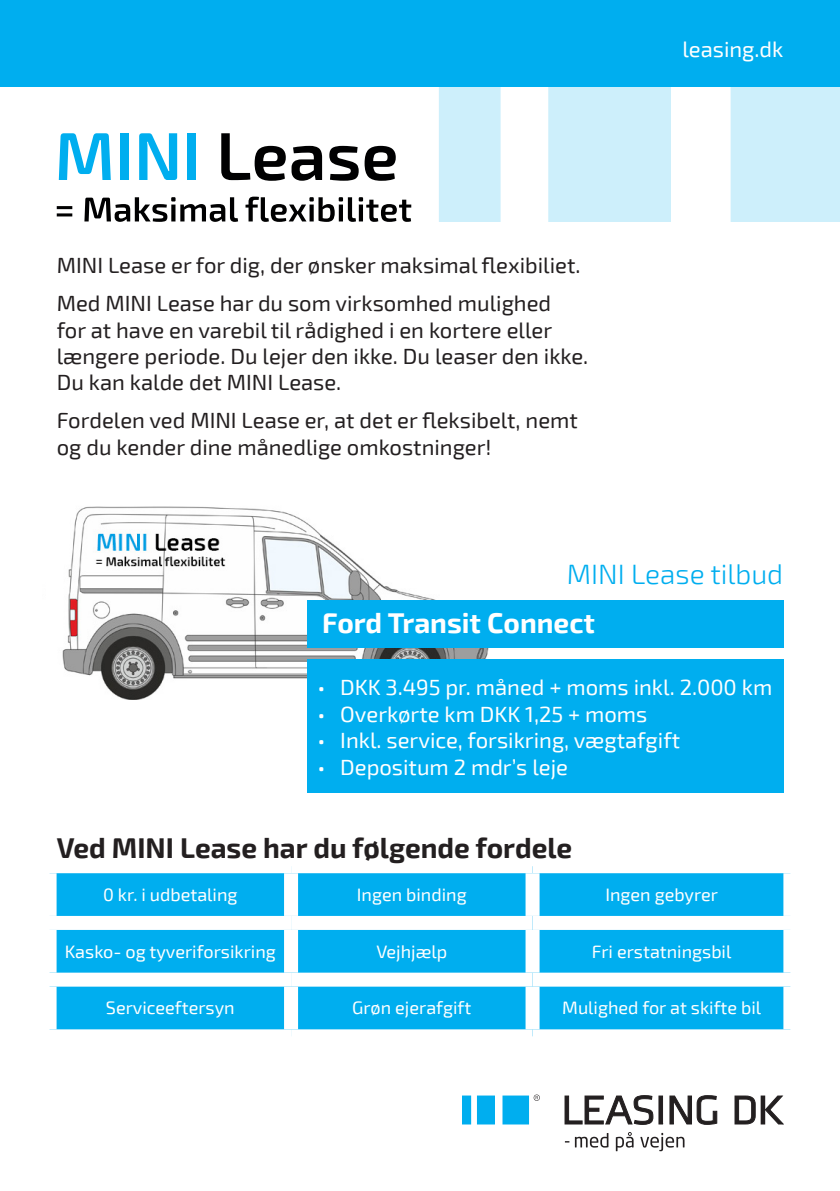
<style>
.page{position:relative;width:840px;height:1191px;background:#fff}
.page>*{position:absolute;margin:0;border:0;box-sizing:border-box;transform-origin:0 0}
.Overskrifter_sort{font:700 28px "Exo 2";color:#231f20}
.Overskrifter{font:700 28px "Exo 2";color:#fff}
.Overskrifter-2{font:300 28px "Exo 2";color:#00aeef}
.Tekst{font:22px/26.4px "Exo 2";color:#231f20}
.Tekst-2{font:22px "Exo 2";color:#fff}
.Tekst-3{font:18px "Exo 2";color:#fff}
</style>
<div class="page">
<div style="left:439px;top:22px;width:61px;height:199px;background:#cdeffb"></div>
<div style="left:548px;top:22px;width:122px;height:199px;background:#cdeffb"></div>
<div style="left:730px;top:86px;width:109px;height:136px;background:#cdeffb"></div>
<img style="left:62px;top:506px;width:426px;height:193px">
<div style="left:307px;top:659px;width:475px;height:134px;background:#00aeef"></div>
<svg style="left:658px;top:1096px;width:4px;height:28px"></svg>
<svg style="left:669px;top:1095px;width:47px;height:29px"></svg>
<svg style="left:734px;top:1096px;width:20px;height:28px"></svg>
<div style="left:760px;top:1096px;width:4px;height:28px;border:1px solid #231f20"></div>
<svg style="left:564px;top:1095px;width:88px;height:29px"></svg>
<svg style="left:533px;top:1094px;width:6px;height:6px"></svg>
<svg style="left:764px;top:1095px;width:18px;height:29px"></svg>
<div style="left:462px;top:1096px;width:8px;height:28px;background:#00aeef"></div>
<div style="left:477px;top:1096px;width:17px;height:28px;background:#00aeef"></div>
<div style="left:502px;top:1096px;width:26px;height:28px;background:#00aeef"></div>
<div style="left:502px;top:1096px;width:26px;height:28px;border:1px solid #00aeef"></div>
<svg style="left:564px;top:1133px;width:44px;height:14px"></svg>
<svg style="left:615px;top:1132px;width:18px;height:19px"></svg>
<svg style="left:640px;top:1132px;width:44px;height:19px"></svg>
<svg style="left:59px;top:133px;width:52px;height:47px"></svg>
<div style="left:120px;top:133px;width:9px;height:47px;background:#00aeef"></div>
<svg style="left:139px;top:133px;width:38px;height:47px"></svg>
<div style="left:187px;top:133px;width:9px;height:47px;background:#00aeef"></div>
<svg style="left:221px;top:133px;width:64px;height:48px"></svg>
<svg style="left:291px;top:146px;width:31px;height:35px"></svg>
<svg style="left:329px;top:146px;width:29px;height:35px"></svg>
<svg style="left:364px;top:146px;width:31px;height:35px"></svg>
<hr style="left:57px;top:213px;width:15px;height:3px;background:#000001">
<hr style="left:57px;top:206px;width:15px;height:3px;background:#000001">
<svg style="left:84px;top:197px;width:154px;height:25px"></svg>
<svg style="left:245px;top:197px;width:166px;height:25px"></svg>
<div style="left:307px;top:600px;width:475px;height:47px;background:#00aeef"></div>
<div style="left:57px;top:873px;width:726px;height:156px;background:#00aeef"></div>
<div style="left:284px;top:873px;width:14px;height:43px;background:#fff"></div>
<div style="left:525px;top:873px;width:14px;height:43px;background:#fff"></div>
<div style="left:43px;top:916px;width:248px;height:14px;background:#fff"></div>
<div style="left:291px;top:916px;width:241px;height:14px;background:#fff"></div>
<div style="left:284px;top:930px;width:14px;height:42px;background:#fff"></div>
<div style="left:532px;top:916px;width:265px;height:14px;background:#fff"></div>
<div style="left:525px;top:930px;width:14px;height:42px;background:#fff"></div>
<div style="left:43px;top:972px;width:248px;height:14px;background:#fff"></div>
<div style="left:291px;top:972px;width:241px;height:14px;background:#fff"></div>
<div style="left:284px;top:986px;width:14px;height:43px;background:#fff"></div>
<div style="left:532px;top:972px;width:265px;height:14px;background:#fff"></div>
<div style="left:525px;top:986px;width:14px;height:43px;background:#fff"></div>
<div style="left:0;top:0;width:839px;height:86px;background:#00aeef"></div>
<p class="Tekst" style="left:57px;top:253px;width:525px">MINI Lease er for dig, der ønsker maksimal flexibiliet.</p>
<p class="Tekst" style="left:57px;top:291px;width:532px">Med MINI Lease har du som virksomhed mulighed<br>for at have en varebil til rådighed i en kortere eller længere periode. Du lejer den ikke. Du leaser den ikke.<br>Du kan kalde det MINI Lease.</p>
<p class="Tekst" style="left:57px;top:408px;width:522px">Fordelen ved MINI Lease er, at det er fleksibelt, nemt og du kender dine månedlige omkostninger!</p>
<p class="Tekst-2" style="left:682px;top:36px;width:102px">leasing.dk</p>
<p class="Overskrifter-2" style="left:566px;top:558px;width:218px">MINI Lease tilbud</p>
<p class="Overskrifter" style="left:322px;top:607px;width:274px">Ford Transit Connect</p>
<p class="Tekst-2" style="left:317px;top:675px;width:456px">• DKK 3.495 pr. måned + moms inkl. 2.000 km</p>
<p class="Tekst-2" style="left:317px;top:701px;width:331px">• Overkørte km DKK 1,25 + moms</p>
<p class="Tekst-2" style="left:317px;top:727px;width:364px">• Inkl. service, forsikring, vægtafgift</p>
<p class="Tekst-2" style="left:317px;top:754px;width:252px">• Depositum 2 mdr’s leje</p>
<p class="Overskrifter_sort" style="left:57px;top:831px;width:516px">Ved MINI Lease har du følgende fordele</p>
<p class="Tekst-3" style="left:103px;top:884px;width:136px">0 kr. i udbetaling</p>
<p class="Tekst-3" style="left:356px;top:884px;width:111px">Ingen binding</p>
<p class="Tekst-3" style="left:605px;top:884px;width:114px">Ingen gebyrer</p>
<p class="Tekst-3" style="left:65px;top:940px;width:213px">Kasko- og tyveriforsikring</p>
<p class="Tekst-3" style="left:376px;top:940px;width:72px">Vejhjælp</p>
<p class="Tekst-3" style="left:591px;top:940px;width:141px">Fri erstatningsbil</p>
<p class="Tekst-3" style="left:106px;top:997px;width:130px">Serviceeftersyn</p>
<p class="Tekst-3" style="left:352px;top:997px;width:120px">Grøn ejerafgift</p>
<p class="Tekst-3" style="left:562px;top:997px;width:200px">Mulighed for at skifte bil</p>
</div>
